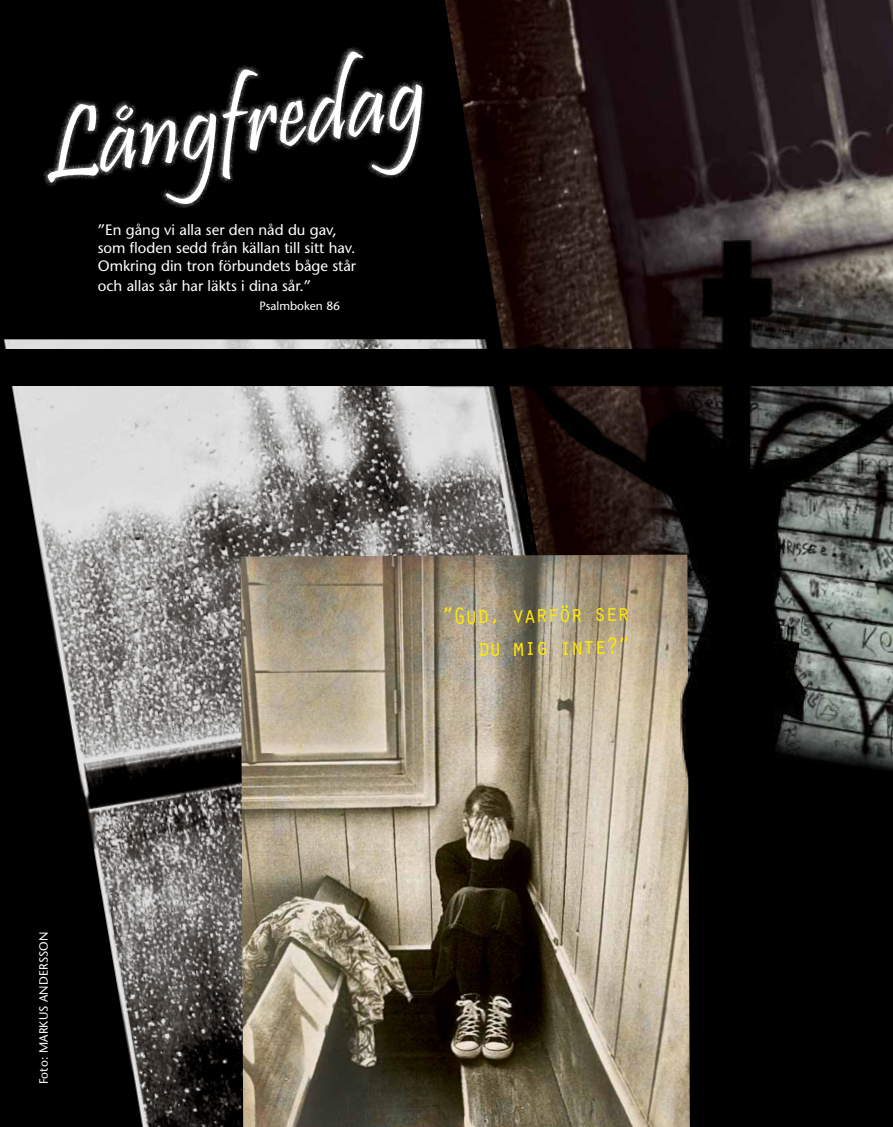
<style>
.page{position:relative;width:893px;height:1127px;background:#fff}
.page>*{position:absolute;margin:0;border:0;box-sizing:border-box;transform-origin:0 0}
.t1{font:102.45px "Pristina";color:#fff}
.t2{font:24.45px/32.7px "Orator Std";color:#ffe800;text-align:right;scale:.91 1}
.t3{font:15px/18px "Stone Sans";color:#fff}
.t4{font:12px "Stone Sans";letter-spacing:.01em;color:#fff}
</style>
<div class="page">
<img style="left:0;top:339px;width:428px;height:788px">
<img style="left:493px;top:0;width:400px;height:240px">
<img style="left:241px;top:555px;width:449px;height:572px">
<div style="left:747px;top:1101px;width:146px;height:26px;background:#000"></div>
<img style="left:428px;top:240px;width:465px;height:861px">
<div style="left:0;top:350px;width:893px;height:36px;background:#000"></div>
<svg style="left:0;top:0;width:493px;height:339px;background:#020000"></svg>
<svg style="left:32px;top:38px;width:406px;height:190px;background:#161616"></svg>
<h1 class="t1" style="left:36px;top:91px;width:386px;rotate:-8deg">Långfredag</h1>
<p class="t3" style="left:98px;top:221px;width:260px">”En gång vi alla ser den nåd du gav, som floden sedd från källan till sitt hav.<br>Omkring din tron förbundets båge står</p>
<p class="t3" style="left:98px;top:277px;width:215px">och allas sår har läkts i dina sår.”</p>
<p class="t4" style="left:259px;top:298px;width:82px">Psalmboken 86</p>
<p class="t4" style="left:36px;top:1084px;width:154px;rotate:-90deg">Foto: Markus Andersson</p>
<h2 class="t2" style="left:441px;top:598px;width:209px;rotate:-1deg">”Gud, varför ser du mig inte?”</h2>
</div>
